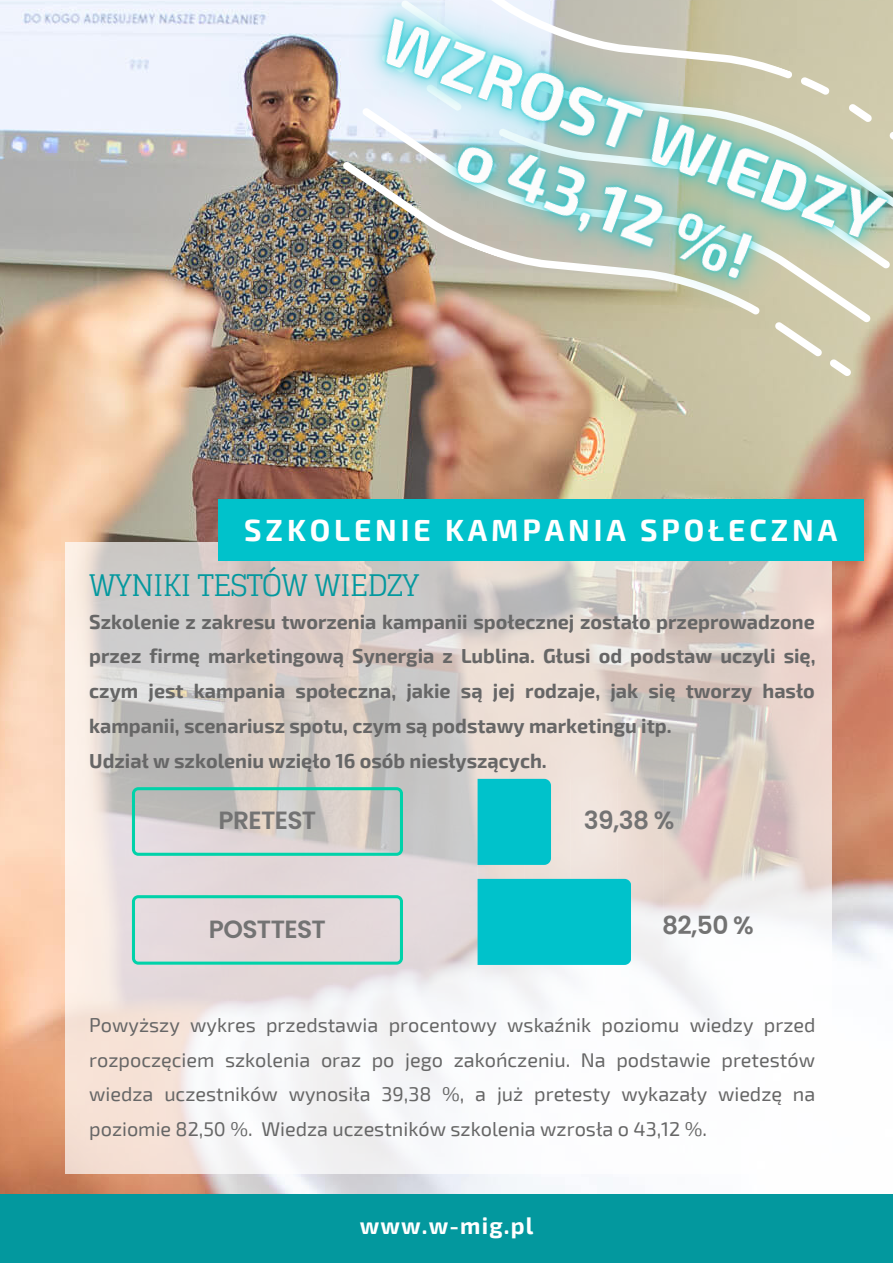
<style>
.page{position:relative;width:893px;height:1264px;background:#fff}
.page>*{position:absolute;margin:0;border:0;box-sizing:border-box;transform-origin:0 0}
.t1{font:700 30px "Exo 2";letter-spacing:.13em;color:#fff}
.t2{font:29.7px "Glegoo";letter-spacing:-.03em;color:#03989e}
.t3{font:600 24.9px "Poppins";letter-spacing:-.025em;color:#737373}
.t4{font:700 23.1px "Exo 2";letter-spacing:.05em;color:#fff}
.t5{font:700 19.8px/34.8px "Exo 2";color:#666}
.t6{font:19.8px/34.8px "Exo 2";color:#666;text-align:justify}
</style>
<div class="page">
<img style="left:0;top:0;width:892px;height:1194px">
<svg style="left:65px;top:542px;width:766px;height:631px"></svg>
<div style="left:218px;top:499px;width:645px;height:61px;background:#00c2cb"></div>
<div style="left:0;top:1194px;width:892px;height:68px;background:#03989e"></div>
<svg style="left:477px;top:778px;width:186px;height:186px"></svg>
<svg style="left:132px;top:787px;width:271px;height:68px"></svg>
<svg style="left:132px;top:895px;width:271px;height:69px"></svg>
<img style="left:230px;top:0;width:662px;height:447px">
<h1 class="t1" style="left:244px;top:510px;width:594px">SZKOLENIE KAMPANIA SPOŁECZNA</h1>
<h2 class="t2" style="left:89px;top:568px;width:332px">WYNIKI TESTÓW WIEDZY</h2>
<p class="t5" style="left:89px;top:603px;width:727px">Szkolenie z zakresu tworzenia kampanii społecznej zostało przeprowadzone przez firmę marketingową Synergia z Lublina. Głusi od podstaw uczyli się, czym jest kampania społeczna, jakie są jej rodzaje, jak się tworzy hasło kampanii, scenariusz spotu, czym są podstawy marketingu itp.<br>Udział w szkoleniu wzięło 16 osób niesłyszących.</p>
<p class="t3" style="left:218px;top:802px;width:99px">PRETEST</p>
<p class="t3" style="left:209px;top:912px;width:118px">POSTTEST</p>
<p class="t3" style="left:583px;top:802px;width:92px">39,38 %</p>
<p class="t3" style="left:662px;top:908px;width:93px">82,50 %</p>
<p class="t6" style="left:89px;top:1006px;width:727px">Powyższy wykres przedstawia procentowy wskaźnik poziomu wiedzy przed rozpoczęciem szkolenia oraz po jego zakończeniu. Na podstawie pretestów wiedza uczestników wynosiła 39,38 %, a już pretesty wykazały wiedzę na poziomie 82,50 %. Wiedza uczestników szkolenia wzrosła o 43,12 %.</p>
<p class="t4" style="left:359px;top:1210px;width:175px">www.w-mig.pl</p>
</div>
